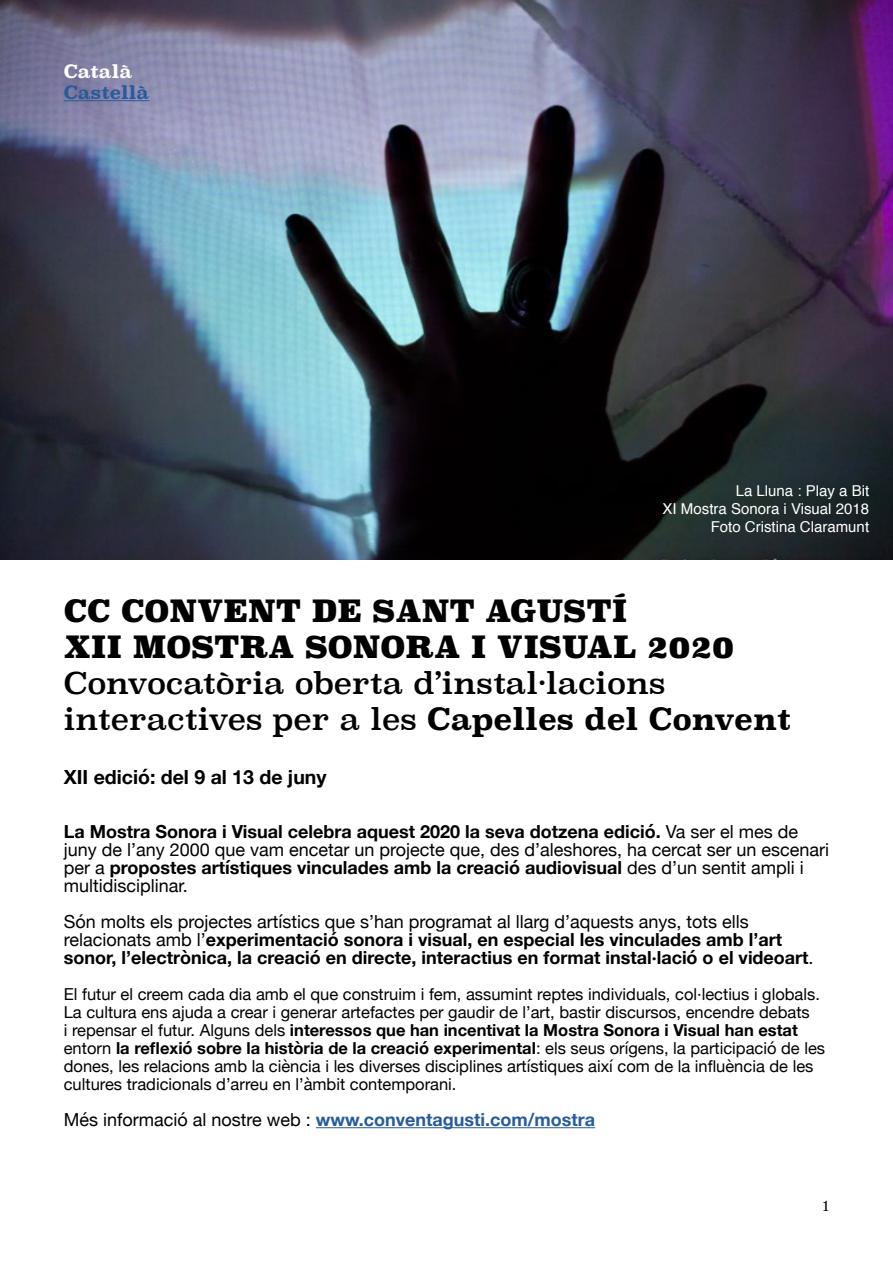
<style>
.page{position:relative;width:893px;height:1263px;background:#fff}
.page>*{position:absolute;margin:0;border:0;box-sizing:border-box;transform-origin:0 0}
.t1{font:30px/36px "Superclarendon";color:#000}
.t2{font:900 30px/36px "Superclarendon";color:#000}
.t3{font:700 19.5px "Helvetica Neue";color:#000}
.t4{font:18px/18px "Helvetica Neue";color:#000}
.t5{font:700 18px/18px "Helvetica Neue";color:#000}
.t6{font:700 18px "Helvetica Neue";color:#275b9b}
.t7{font:700 18px "Superclarendon";color:#275b9b}
.t8{font:700 18px "Superclarendon";color:#fff}
.t9{font:16.5px/18px "Helvetica Neue";color:#000}
.t10{font:15px/18px "Helvetica";color:#fff;text-align:right}
.t11{font:300 15px "Superclarendon";color:#000}
.s1{font-weight:700}
.s2{font-weight:400}
.s3{font-weight:400;color:#000}
</style>
<div class="page">
<img style="left:0;top:0;width:893px;height:560px">
<hr style="left:316px;top:1127px;width:279px;height:1px;background:#275b9b">
<hr style="left:64px;top:100px;width:85px;height:1px;background:#275b9b">
<p class="t8" style="left:64px;top:58px;width:70px">Català</p>
<p class="t7" style="left:64px;top:79px;width:87px">Castellà</p>
<p class="t10" style="left:663px;top:482px;width:208px">La Lluna : Play a Bit<br>XI Mostra Sonora i Visual 2018<br>Foto Cristina Claramunt</p>
<h1 class="t2" style="left:64px;top:595px;width:672px">CC CONVENT DE SANT AGUSTÍ<br>XII MOSTRA SONORA I VISUAL 2020</h1>
<h1 class="t1" style="left:64px;top:667px;width:729px">Convocatòria oberta d’instal·lacions interactives per a les <span class="s1">Capelles del Convent</span></h1>
<p class="t3" style="left:64px;top:762px;width:264px">XII edició: del 9 al 13 de juny</p>
<p class="t4" style="left:64px;top:823px;width:767px"><span class="s1">La Mostra Sonora i Visual celebra aquest 2020 la seva dotzena edició.</span> Va ser el mes de juny de l’any 2000 que vam encetar un projecte que, des d’aleshores, ha cercat ser un escenari per a <span class="s1">propostes artístiques vinculades amb la creació audiovisual</span> des d’un sentit ampli i multidisciplinar.</p>
<p class="t5" style="left:64px;top:913px;width:751px"><span class="s2">Són molts els projectes artístics que s’han programat al llarg d’aquests anys, tots ells relacionats amb l’</span>experimentació sonora i visual, en especial les vinculades amb l’art sonor, l’electrònica, la creació en directe, interactius en format instal·lació o el videoart<span class="s2">.</span></p>
<p class="t9" style="left:64px;top:986px;width:763px">El futur el creem cada dia amb el que construim i fem, assumint reptes individuals, col·lectius i globals.<br>La cultura ens ajuda a crear i generar artefactes per gaudir de l’art, bastir discursos, encendre debats<br>i repensar el futur. Alguns dels <span class="s1">interessos que han incentivat la Mostra Sonora i Visual han estat </span>entorn <span class="s1">la reflexió sobre la història de la creació experimental</span>: els seus orígens, la participació de les dones, les relacions amb la ciència i les diverses disciplines artístiques així com de la influència de les cultures tradicionals d’arreu en l’àmbit contemporani.</p>
<p class="t6" style="left:64px;top:1105px;width:533px"><span class="s3">Més informació al nostre web :</span> www.conventagusti.com/mostra</p>
<p class="t11" style="left:822px;top:1195px;width:8px">1</p>
</div>
